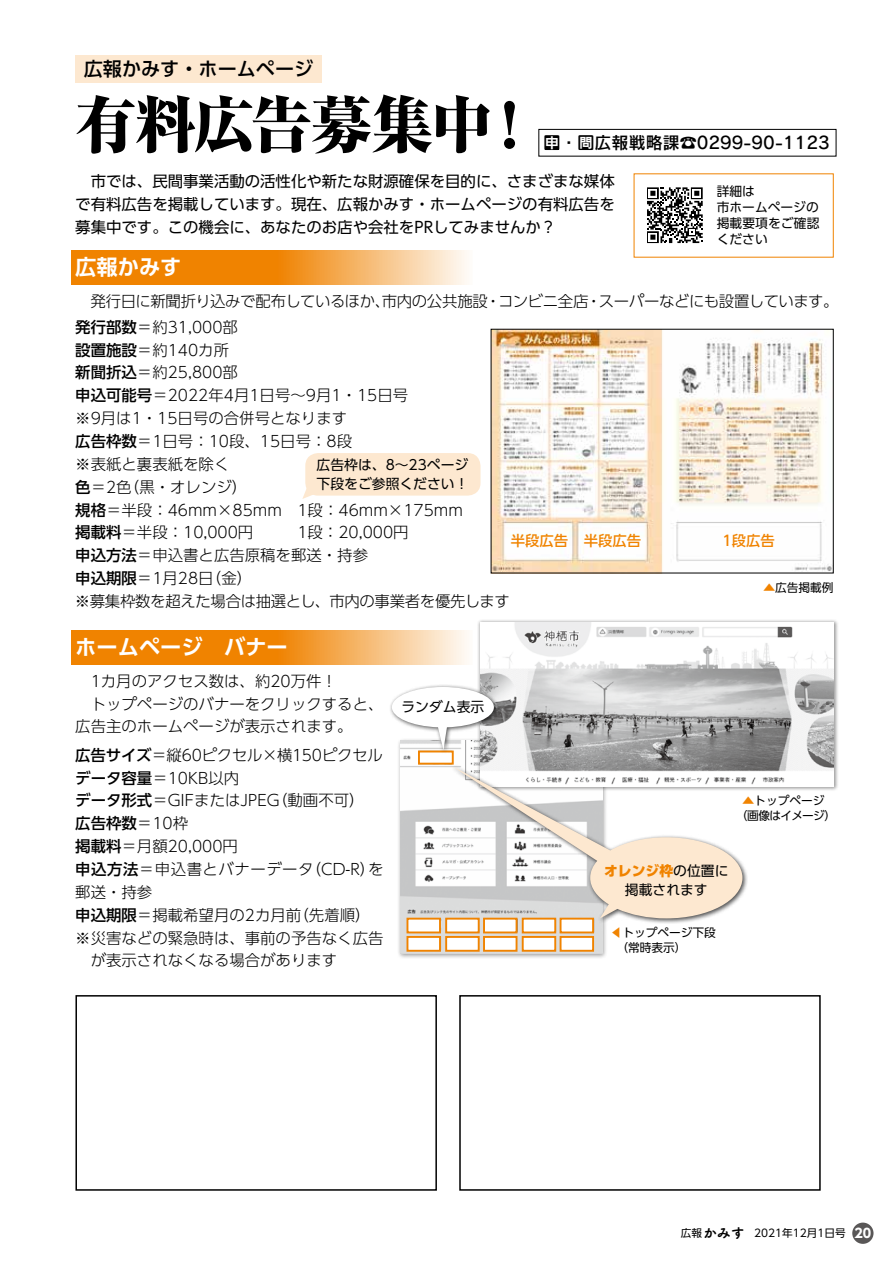
<style>
.page{position:relative;width:893px;height:1263px;background:#fff}
.page>*{position:absolute;margin:0;border:0;box-sizing:border-box;transform-origin:0 0}
.t1{font:800 expanded 61.65px "Ryumin Pr 6";letter-spacing:-.035em;color:#000}
.t2{font:700 21.3px "UD Shin Go Pro De";color:#fff}
.t3{font:500 19.2px "UD Shin Go Pro";color:#000}
.t4{font:16.95px "Rodin Pro DB";color:#000}
.t5{font:300 15.45px/22.8px "UD Shin Go Pro";color:#000}
.t6{font:15.45px/22.8px "UD Shin Go Pro";color:#000;text-align:justify}
.t7{font:300 15.45px "UD Shin Go Pro";letter-spacing:-.025em;color:#000}
.t8{font:300 15.45px "UD Shin Go Pro";letter-spacing:-.03em;color:#000}
.t9{font:300 15.45px "UD Shin Go Pro";letter-spacing:.035em;color:#000}
.t10{font:500 14.4px "UD Shin Go Pro";color:#f08300}
.t11{font:13.8px/19.2px "UD Shin Go Pro";color:#000}
.t12{font:13.8px "Tsuku A Rd Gothic Std E";color:#000}
.t13{font:700 13.8px "UD Shin Go Pro De";color:#fff}
.t14{font:12.75px/15.9px "UD Shin Go Pro";color:#000}
.t15{font:700 12.75px "UD Shin Go Pro";color:#fff}
.t16{font:11.7px/14.9px "UD Shin Go Pro";color:#000}
.t17{font:11.7px/14.9px "UD Shin Go Pro";letter-spacing:-.025em;color:#000;text-align:center}
.t18{font:10.65px "UD Shin Go Pro";color:#000}
.s1{font-weight:500}
.s2{color:#f08300}
.s3{font-weight:800;color:#f08300}
.s4{font-family:"UD Shin Go Pr 6";font-size:10.65px}
</style>
<div class="page">
<div style="left:75px;top:55px;width:247px;height:28px;background:#fde8d0"></div>
<div style="left:538px;top:129px;width:298px;height:27px;border:1px solid #000"></div>
<div style="left:545px;top:136px;width:13px;height:14px;background:#000"></div>
<svg style="left:647px;top:187px;width:56px;height:56px"></svg>
<svg style="left:71px;top:251px;width:396px;height:34px;background:#f39e39"></svg>
<img style="left:493px;top:331px;width:339px;height:240px">
<svg style="left:721px;top:530px;width:56px;height:21px"></svg>
<div style="left:305px;top:453px;width:175px;height:43px;background:#fde8d0;border-radius:13px"></div>
<svg style="left:302px;top:481px;width:18px;height:18px"></svg>
<svg style="left:71px;top:630px;width:396px;height:34px;background:#f39e39"></svg>
<div style="left:397px;top:737px;width:211px;height:222px;background:#000;opacity:.4"></div>
<img style="left:401px;top:755px;width:201px;height:198px">
<div style="left:406px;top:918px;width:35px;height:15px;background:#fff;border:2px solid #f08300"></div>
<div style="left:418px;top:750px;width:36px;height:15px;background:#fff;border:2px solid #f08300"></div>
<div style="left:406px;top:936px;width:35px;height:16px;background:#fff;border:2px solid #f08300"></div>
<div style="left:483px;top:918px;width:34px;height:15px;background:#fff;border:2px solid #f08300"></div>
<div style="left:483px;top:936px;width:34px;height:16px;background:#fff;border:2px solid #f08300"></div>
<div style="left:445px;top:918px;width:35px;height:15px;background:#fff;border:2px solid #f08300"></div>
<div style="left:445px;top:936px;width:35px;height:16px;background:#fff;border:2px solid #f08300"></div>
<div style="left:522px;top:918px;width:34px;height:15px;background:#fff;border:2px solid #f08300"></div>
<div style="left:522px;top:936px;width:34px;height:16px;background:#fff;border:2px solid #f08300"></div>
<div style="left:560px;top:918px;width:34px;height:15px;background:#fff;border:2px solid #f08300"></div>
<div style="left:560px;top:936px;width:34px;height:16px;background:#fff;border:2px solid #f08300"></div>
<div style="left:477px;top:619px;width:362px;height:173px;background:#000;opacity:.4"></div>
<img style="left:480px;top:622px;width:354px;height:164px">
<div style="left:450px;top:764px;width:298px;height:160px;background:#000;opacity:.7"></div>
<svg style="left:452px;top:766px;width:290px;height:152px"></svg>
<div style="left:389px;top:684px;width:111px;height:71px;background:#000;opacity:.7"></div>
<svg style="left:392px;top:687px;width:102px;height:64px"></svg>
<div style="left:459px;top:995px;width:362px;height:196px;border:2px solid #000"></div>
<div style="left:75px;top:995px;width:362px;height:196px;border:2px solid #000"></div>
<div style="left:852px;top:1222px;width:21px;height:22px;background:#595757;border-radius:50%"></div>
<p class="t3" style="left:84px;top:53px;width:231px">広報かみす・ホームページ</p>
<h1 class="t1" style="left:75px;top:76px;width:419px">有料広告募集中</h1>
<h1 class="t1" style="left:479px;top:76px;width:63px">！</h1>
<p class="t4" style="left:544px;top:132px;width:288px">問・問広報戦略課☎0299-90-1123</p>
<p class="t13" style="left:545px;top:132px;width:15px">申</p>
<p class="t6" style="left:75px;top:169px;width:541px">　市では、民間事業活動の活性化や新たな財源確保を目的に、さまざまな媒体で有料広告を掲載しています。現在、広報かみす・ホームページの有料広告を募集中です。この機会に、あなたのお店や会社をPRしてみませんか?</p>
<h2 class="t2" style="left:75px;top:249px;width:108px">広報かみす</h2>
<p class="t14" style="left:717px;top:183px;width:104px">詳細は<br>市ホームページの掲載要項をご確認ください</p>
<p class="t8" style="left:599px;top:288px;width:241px">スーパーなどにも設置しています。</p>
<p class="t5" style="left:498px;top:289px;width:92px">コンビニ全店</p>
<p class="t7" style="left:75px;top:288px;width:414px">　発行日に新聞折り込みで配布しているほか市内の公共施設</p>
<p class="t5" style="left:485px;top:289px;width:17px">・</p>
<p class="t5" style="left:586px;top:289px;width:17px">・</p>
<p class="t5" style="left:375px;top:289px;width:17px">、</p>
<p class="t5" style="left:75px;top:315px;width:389px"><span class="s1">発行部数</span>＝約31,000部<br><span class="s1">設置施設</span>＝約140カ所<br><span class="s1">新聞折込</span>＝約25,800部<br><span class="s1">申込可能号</span>＝2022年4月1日号〜9月1・15日号<br>※9月は1・15日号の合併号となります<br><span class="s1">広告枠数</span>＝1日号：10段、15日号：8段<br>※表紙と裏表紙を除く<br><span class="s1">色</span>＝2 （色黒・オレンジ(<br><span class="s1">規格</span>＝半段：46mm×85mm　1段：46mm×175mm<span class="s1">掲載料</span>＝半段：10,000円　　　1段：20,000円<br><span class="s1">申込方法</span>＝申込書と広告原稿を郵送・持参<br><span class="s1">申込期限</span>＝1月28 （日金(</p>
<p class="t11" style="left:317px;top:455px;width:154px">広告枠は、8～23ページ下段をご参照ください!</p>
<p class="t10" style="left:511px;top:529px;width:59px">半段広告</p>
<p class="t7" style="left:75px;top:589px;width:436px">※募集枠数を超えた場合は抽選とし、市内の事業者を優先します</p>
<h2 class="t2" style="left:75px;top:629px;width:214px">ホームページ　バナー</h2>
<p class="t5" style="left:75px;top:669px;width:310px">　1カ月のアクセス数は、約20万件!<br>　トップページのバナーをクリックすると、広告主のホームページが表示されます。</p>
<p class="t5" style="left:75px;top:743px;width:309px"><span class="s1">広告サイズ</span>＝縦60ピクセル×横150ピクセル</p>
<p class="t5" style="left:75px;top:766px;width:165px"><span class="s1">データ容量</span>＝10KB以内</p>
<p class="t5" style="left:272px;top:788px;width:94px">（動画不可(</p>
<p class="t5" style="left:75px;top:788px;width:206px"><span class="s1">データ形式</span>＝GIFまたはJPEG<span class="s1">広告枠数</span>＝10枠<br><span class="s1">掲載料</span>＝月額20,000円</p>
<p class="t9" style="left:75px;top:856px;width:240px"><span class="s1">申込方法</span>＝申込書とバナーデータ</p>
<p class="t5" style="left:75px;top:880px;width:79px">郵送・持参</p>
<p class="t5" style="left:294px;top:903px;width:79px">（先着順(</p>
<p class="t5" style="left:306px;top:857px;width:79px">（ C D R- を）</p>
<p class="t5" style="left:75px;top:903px;width:227px"><span class="s1">申込期限</span>＝掲載希望月の2カ月前</p>
<p class="t5" style="left:75px;top:926px;width:310px">※災害などの緊急時は、事前の予告なく広告</p>
<p class="t5" style="left:91px;top:948px;width:248px">が表示されなくなる場合があります</p>
<p class="t11" style="left:401px;top:697px;width:84px">ランダム表示</p>
<p class="t10" style="left:584px;top:529px;width:59px">半段広告</p>
<p class="t10" style="left:722px;top:529px;width:54px">1段広告</p>
<p class="t16" style="left:763px;top:580px;width:72px"><span class="s2">▲</span>広告掲載例</p>
<p class="t17" style="left:736px;top:793px;width:102px"><span class="s2">▲</span>トップページ<br>（画像はイメージ(</p>
<p class="t11" style="left:604px;top:861px;width:126px;text-align:center"><span class="s3">オレンジ枠</span>の位置に掲載されます</p>
<p class="t16" style="left:611px;top:925px;width:107px"><span class="s2">◀</span>トップページ下段　（常時表示(</p>
<p class="t12" style="left:681px;top:1222px;width:65px"><span class="s4">広報</span>かみす</p>
<p class="t18" style="left:754px;top:1224px;width:93px">2021年12月1日号</p>
<p class="t15" style="left:854px;top:1223px;width:18px">20</p>
</div>
